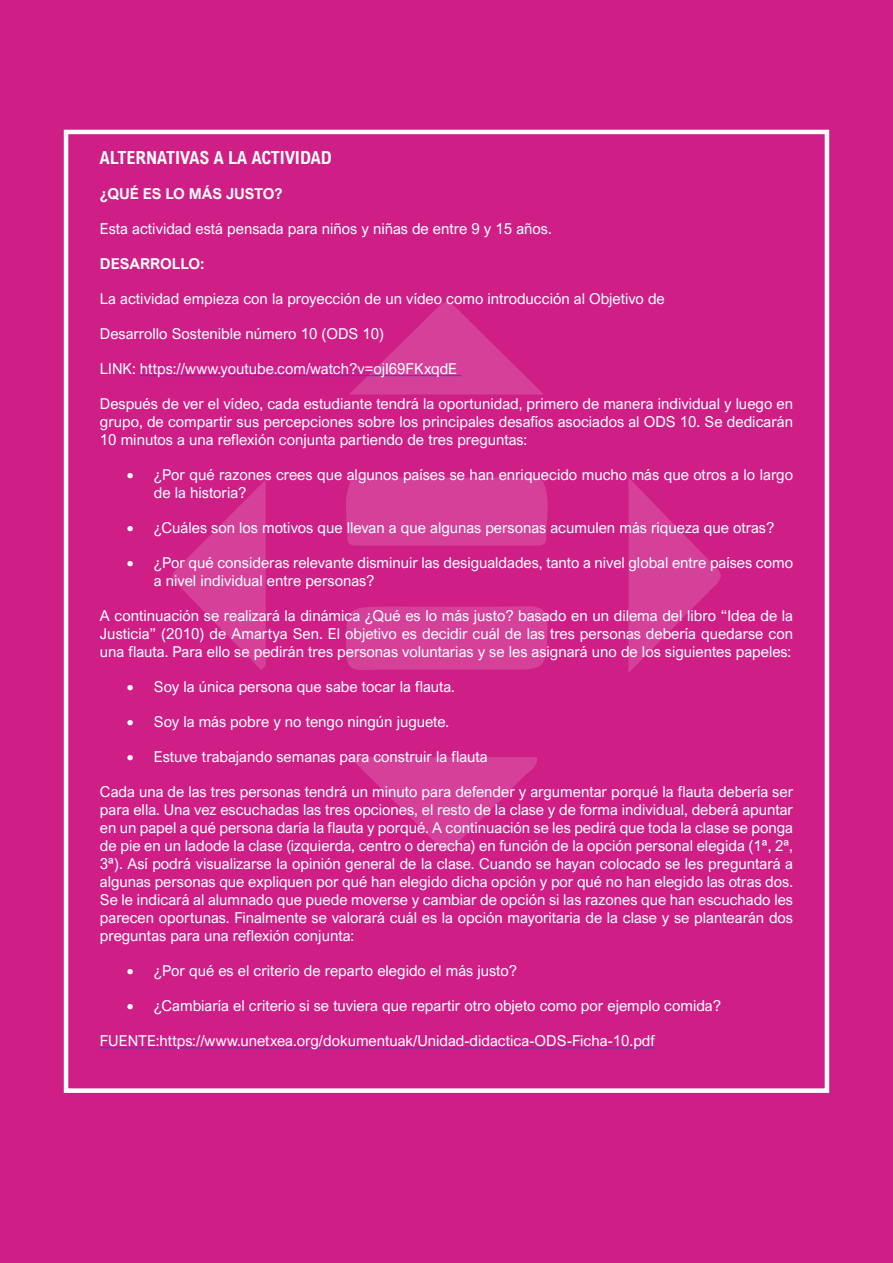
<style>
.page{position:relative;width:893px;height:1263px;background:#cf1f87}
.page>*{position:absolute;margin:0;border:0;box-sizing:border-box;transform-origin:0 0}
.t1{font:700 18px "Arial Nova Cond";color:#fff}
.t2{font:15px/18px "Arial Nova";color:#fff;text-align:justify}
.t3{font:700 15px "Arial Nova";color:#fff}
</style>
<div class="page">
<div style="left:346px;top:477px;width:202px;height:69px;background:#d54199"></div>
<div style="left:346px;top:606px;width:202px;height:64px;background:#d54199"></div>
<svg style="left:349px;top:302px;width:194px;height:92px"></svg>
<svg style="left:628px;top:478px;width:93px;height:195px"></svg>
<svg style="left:350px;top:757px;width:187px;height:94px"></svg>
<svg style="left:172px;top:480px;width:94px;height:190px"></svg>
<hr style="left:140px;top:375px;width:321px;height:1px;background:#0563c1">
<hr style="left:100px;top:1047px;width:555px;height:1px;background:#0563c1">
<div style="left:64px;top:130px;width:765px;height:963px;border:4px solid #fff"></div>
<p class="t1" style="left:100px;top:146px;width:233px">ALTERNATIVAS A LA ACTIVIDAD</p>
<p class="t3" style="left:100px;top:185px;width:184px">¿QUÉ ES LO MÁS JUSTO?</p>
<p class="t2" style="left:100px;top:220px;width:453px">Esta actividad está pensada para niños y niñas de entre 9 y 15 años.</p>
<p class="t3" style="left:100px;top:255px;width:106px">DESARROLLO:</p>
<p class="t2" style="left:100px;top:290px;width:566px">La actividad empieza con la proyección de un vídeo como introducción al Objetivo de</p>
<p class="t2" style="left:100px;top:325px;width:286px">Desarrollo Sostenible número 10 (ODS 10)</p>
<p class="t2" style="left:100px;top:360px;width:359px">LINK: https://www.youtube.com/watch?v=ojI69FKxqdE</p>
<p class="t2" style="left:100px;top:395px;width:695px">Después de ver el vídeo, cada estudiante tendrá la oportunidad, primero de manera individual y luego en grupo, de compartir sus percepciones sobre los principales desafíos asociados al ODS 10. Se dedicarán 10 minutos a una reflexión conjunta partiendo de tres preguntas:</p>
<p class="t2" style="left:154px;top:466px;width:641px;text-indent:-27px">• ¿Por qué razones crees que algunos países se han enriquecido mucho más que otros a lo largo de la historia?</p>
<p class="t2" style="left:127px;top:519px;width:649px">• ¿Cuáles son los motivos que llevan a que algunas personas acumulen más riqueza que otras?</p>
<p class="t2" style="left:154px;top:554px;width:641px;text-indent:-27px">• ¿Por qué consideras relevante disminuir las desigualdades, tanto a nivel global entre países como a nivel individual entre personas?</p>
<p class="t2" style="left:100px;top:607px;width:695px">A continuación se realizará la dinámica ¿Qué es lo más justo? basado en un dilema del libro “Idea de la Justicia” (2010) de Amartya Sen. El objetivo es decidir cuál de las tres personas debería quedarse con una flauta. Para ello se pedirán tres personas voluntarias y se les asignará uno de los siguientes papeles:</p>
<p class="t2" style="left:127px;top:678px;width:330px">• Soy la única persona que sabe tocar la flauta.</p>
<p class="t2" style="left:127px;top:713px;width:324px">• Soy la más pobre y no tengo ningún juguete.</p>
<p class="t2" style="left:127px;top:748px;width:362px">• Estuve trabajando semanas para construir la flauta</p>
<p class="t2" style="left:100px;top:783px;width:695px">Cada una de las tres personas tendrá un minuto para defender y argumentar porqué la flauta debería ser para ella. Una vez escuchadas las tres opciones, el resto de la clase y de forma individual, deberá apuntar en un papel a qué persona daría la flauta y porqué. A continuación se les pedirá que toda la clase se ponga de pie en un ladode la clase (izquierda, centro o derecha) en función de la opción personal elegida (1ª, 2ª, 3ª). Así podrá visualizarse la opinión general de la clase. Cuando se hayan colocado se les preguntará a algunas personas que expliquen por qué han elegido dicha opción y por qué no han elegido las otras dos.<br>Se le indicará al alumnado que puede moverse y cambiar de opción si las razones que han escuchado les parecen oportunas. Finalmente se valorará cuál es la opción mayoritaria de la clase y se plantearán dos preguntas para una reflexión conjunta:</p>
<p class="t2" style="left:127px;top:962px;width:392px">• ¿Por qué es el criterio de reparto elegido el más justo?</p>
<p class="t2" style="left:127px;top:997px;width:596px">• ¿Cambiaría el criterio si se tuviera que repartir otro objeto como por ejemplo comida?</p>
<p class="t2" style="left:100px;top:1032px;width:556px">FUENTE:https://www.unetxea.org/dokumentuak/Unidad-didactica-ODS-Ficha-10.pdf</p>
</div>
